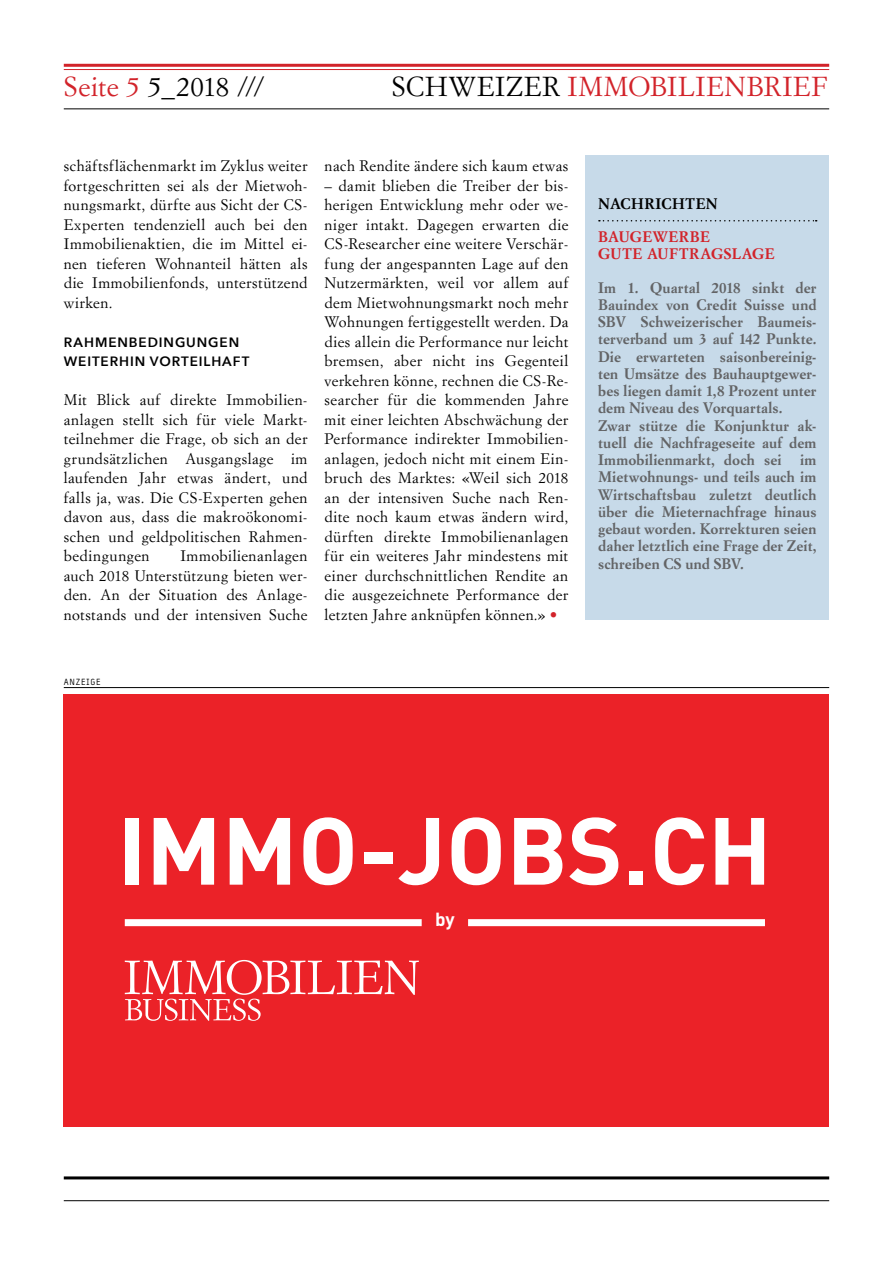
<style>
.page{position:relative;width:893px;height:1263px;background:#fff}
.page>*{position:absolute;margin:0;border:0;box-sizing:border-box;transform-origin:0 0}
.t1{font:700 93.75px "DIN Pro";color:#fff}
.t2{font:27px "Simoncini Garamond Std";letter-spacing:.03em;color:#d2232a}
.t3{font:27px "Simoncini Garamond Std";letter-spacing:.005em;color:#000}
.t4{font:700 18.75px "DIN Pro";color:#fff}
.t5{font:15px/19.5px "Simoncini Garamond Std";letter-spacing:.025em;color:#000;text-align:justify}
.t6{font:700 15px/17.2px "Simoncini Garamond Std";letter-spacing:.01em;color:#636466}
.t7{font:700 15px/16.5px "Simoncini Garamond Std";letter-spacing:.02em;color:#d2232a}
.t8{font:700 15px "Simoncini Garamond Std";letter-spacing:.03em;color:#000}
.t9{font:600 13.5px/19.5px "Avenir Next";letter-spacing:.065em;color:#000}
.t10{font:9px "Typestar";letter-spacing:.065em;color:#000}
.s1{color:#d2232a}
.s2{color:#000}
.s3{font-family:"Avenir Next";font-weight:800;color:#d2232a}
</style>
<div class="page">
<hr style="left:64px;top:1176px;width:765px;height:3px;background:#000">
<hr style="left:64px;top:1200px;width:765px;height:1px;background:#000">
<hr style="left:64px;top:64px;width:765px;height:3px;background:#d2232a">
<hr style="left:64px;top:69px;width:765px;height:1px;background:#d2232a">
<hr style="left:64px;top:108px;width:765px;height:1px;background:#000">
<div style="left:585px;top:155px;width:244px;height:465px;background:#c7dae9"></div>
<svg style="left:599px;top:220px;width:218px;height:1px"></svg>
<div style="left:64px;top:694px;width:765px;height:433px;background:#eb2228"></div>
<svg style="left:125px;top:960px;width:294px;height:61px"></svg>
<div style="left:125px;top:919px;width:297px;height:7px;background:#fff"></div>
<div style="left:468px;top:919px;width:297px;height:7px;background:#fff"></div>
<hr style="left:64px;top:687px;width:765px;height:1px;background:#000">
<h2 class="t3" style="left:64px;top:70px;width:202px"><span class="s1">Seite 5</span> 5_2018 ///</h2>
<h2 class="t2" style="left:392px;top:70px;width:437px"><span class="s2">SCHWEIZER</span> IMMOBILIENBRIEF</h2>
<p class="t5" style="left:64px;top:156px;width:245px">schäftsflächenmarkt im Zyklus weiter fortgeschritten sei als der Mietwoh&shy;nungsmarkt, dürfte aus Sicht der CS-Experten tendenziell auch bei den Immobilienaktien, die im Mittel ei&shy;nen tieferen Wohnanteil hätten als die Immobilienfonds, unterstützend wirken.</p>
<p class="t9" style="left:64px;top:332px;width:187px">RAHMENBEDINGUNGEN<br>WEITERHIN VORTEILHAFT</p>
<p class="t5" style="left:64px;top:390px;width:245px">Mit Blick auf direkte Immobilien&shy;anlagen stellt sich für viele Markt&shy;teilnehmer die Frage, ob sich an der grundsätzlichen Ausgangslage im laufenden Jahr etwas ändert, und falls ja, was. Die CS-Experten gehen davon aus, dass die makroökonomi&shy;schen und geldpolitischen Rahmen&shy;bedingungen</p>
<p class="t5" style="left:64px;top:546px;width:245px;text-indent:117px">Immobilienanlagen auch 2018 Unterstützung bieten wer&shy;den. An der Situation des Anlage&shy;notstands und der intensiven Suche</p>
<p class="t5" style="left:325px;top:156px;width:245px">nach Rendite ändere sich kaum etwas</p>
<p class="t5" style="left:325px;top:175px;width:245px">– damit blieben die Treiber der bis&shy;herigen Entwicklung mehr oder we&shy;niger intakt. Dagegen erwarten die CS-Researcher eine weitere Verschär&shy;fung der angespannten Lage auf den Nutzermärkten, weil vor allem auf dem Mietwohnungsmarkt noch mehr Wohnungen fertiggestellt werden. Da dies allein die Performance nur leicht bremsen, aber nicht ins Gegenteil verkehren könne, rechnen die CS-Re&shy;searcher für die kommenden Jahre mit einer leichten Abschwächung der Performance indirekter Immobilien&shy;anlagen, jedoch nicht mit einem Ein&shy;bruch des Marktes: «Weil sich 2018 an der intensiven Suche nach Ren&shy;dite noch kaum etwas ändern wird, dürften direkte Immobilienanlagen für ein weiteres Jahr mindestens mit einer durchschnittlichen Rendite an die ausgezeichnete Performance der letzten Jahre anknüpfen können.» <span class="s3">•</span></p>
<p class="t10" style="left:64px;top:677px;width:38px">ANZEIGE</p>
<p class="t8" style="left:598px;top:195px;width:121px">NACHRICHTEN</p>
<p class="t7" style="left:598px;top:229px;width:178px">BAUGEWERBE<br>GUTE AUFTRAGSLAGE</p>
<p class="t6" style="left:598px;top:279px;width:220px">Im 1. Quartal 2018 sinkt der<br>Bauindex von Credit Suisse und<br>SBV Schweizerischer Baumeis&shy;terverband um 3 auf 142 Punkte.<br>Die erwarteten saisonbereinig&shy;ten Umsätze des Bauhauptgewer&shy;bes liegen damit 1,8 Prozent unter dem Niveau des Vorquartals.<br>Zwar stütze die Konjunktur ak&shy;tuell die Nachfrageseite auf dem<br>Immobilienmarkt, doch sei im<br>Mietwohnungs- und teils auch im<br>Wirtschaftsbau zuletzt deutlich über die Mieternachfrage hinaus gebaut worden. Korrekturen seien daher letztlich eine Frage der Zeit, schreiben CS und SBV.</p>
<h1 class="t1" style="left:117px;top:773px;width:656px">IMMO-JOBS.CH</h1>
<p class="t4" style="left:435px;top:904px;width:21px">by</p>
</div>
